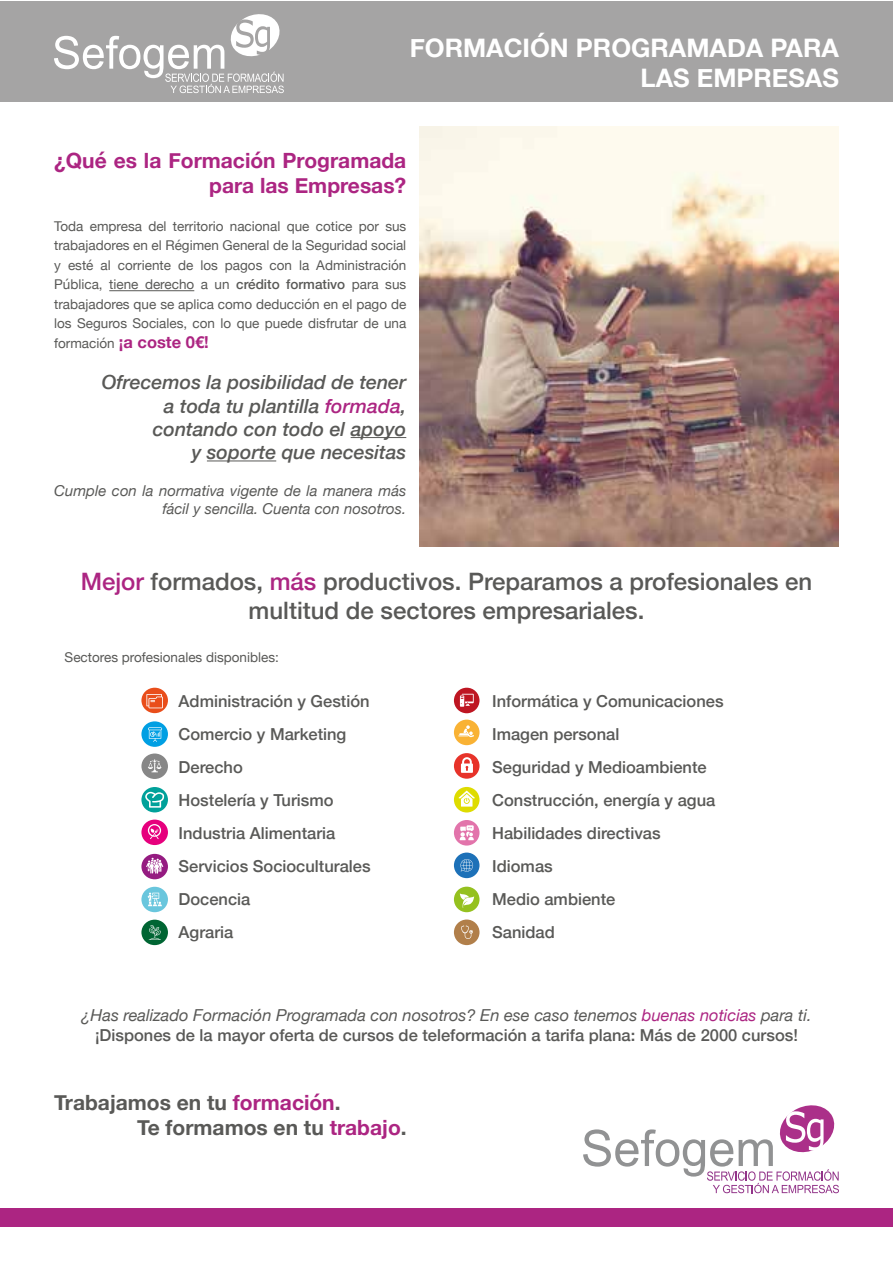
<style>
.page{position:relative;width:893px;height:1263px;background:#fff}
.page>*{position:absolute;margin:0;border:0;box-sizing:border-box;transform-origin:0 0}
.t1{font:700 25.5px/30.6px "Helvetica Neue";color:#fff;text-align:right}
.t2{font:500 24px/28.8px "Helvetica Neue";color:#595957;text-align:center}
.t3{font:700 21px/25.2px "Helvetica Neue";color:#595957}
.t4{font:700 21px/25.2px "Helvetica Neue";color:#ac2582;text-align:right}
.t5{font:italic 500 19.5px/23.4px "Helvetica Neue";color:#595957;text-align:right}
.t6{font:500 16.5px/33px "Helvetica Neue";color:#595957}
.t7{font:700 16.5px "Helvetica Neue";color:#ac2582}
.t8{font:italic 15px/18px "Helvetica Neue";color:#595957;text-align:right}
.t9{font:13.5px/19.5px "Helvetica Neue";color:#595957;text-align:justify}
.s1{font-weight:500}
.s2{font-weight:400;font-size:13.5px;color:#595957}
.s3{color:#ac2582}
.s4{font-weight:400;font-style:italic}
.s5{font-weight:400;font-style:italic;color:#ac2582}
</style>
<div class="page">
<div style="left:0;top:1px;width:893px;height:100px;background:#a5a4a4"></div>
<svg style="left:54px;top:14px;width:230px;height:79px"></svg>
<img style="left:419px;top:126px;width:420px;height:420px">
<hr style="left:109px;top:290px;width:85px;height:1px;background:#595957">
<hr style="left:351px;top:437px;width:55px;height:1px;background:#595957">
<hr style="left:207px;top:460px;width:69px;height:1px;background:#595957">
<div style="left:454px;top:887px;width:25px;height:25px;background:#95c11f;border-radius:50%"></div>
<svg style="left:460px;top:893px;width:14px;height:15px"></svg>
<div style="left:454px;top:720px;width:25px;height:25px;background:#f9b234;border-radius:50%"></div>
<svg style="left:458px;top:725px;width:16px;height:12px"></svg>
<div style="left:454px;top:753px;width:25px;height:26px;background:#e7332a;border-radius:50%"></div>
<svg style="left:461px;top:757px;width:12px;height:16px"></svg>
<div style="left:454px;top:688px;width:25px;height:25px;background:#be1622;border-radius:50%"></div>
<svg style="left:460px;top:695px;width:4px;height:12px"></svg>
<svg style="left:461px;top:694px;width:13px;height:12px"></svg>
<div style="left:454px;top:919px;width:25px;height:26px;background:#b17f4a;border-radius:50%"></div>
<svg style="left:461px;top:925px;width:12px;height:14px"></svg>
<div style="left:454px;top:852px;width:25px;height:26px;background:#1d71b8;border-radius:50%"></div>
<svg style="left:460px;top:859px;width:13px;height:13px"></svg>
<div style="left:454px;top:820px;width:25px;height:25px;background:#e274ab;border-radius:50%"></div>
<svg style="left:460px;top:825px;width:14px;height:15px"></svg>
<div style="left:454px;top:787px;width:25px;height:25px;background:#dedc00;border-radius:50%"></div>
<svg style="left:459px;top:790px;width:16px;height:16px"></svg>
<div style="left:0;top:1208px;width:893px;height:18px;background:#ac2582"></div>
<svg style="left:583px;top:1105px;width:256px;height:88px"></svg>
<div style="left:141px;top:753px;width:27px;height:26px;background:#878787;border-radius:50%"></div>
<svg style="left:148px;top:759px;width:14px;height:13px"></svg>
<div style="left:141px;top:920px;width:27px;height:25px;background:#006533;border-radius:50%"></div>
<svg style="left:149px;top:925px;width:12px;height:15px"></svg>
<svg style="left:141px;top:787px;width:27px;height:25px"></svg>
<svg style="left:145px;top:792px;width:19px;height:16px"></svg>
<div style="left:141px;top:820px;width:27px;height:25px;background:#e6007d;border-radius:50%"></div>
<svg style="left:148px;top:824px;width:13px;height:15px"></svg>
<div style="left:141px;top:854px;width:27px;height:25px;background:#951b81;border-radius:50%"></div>
<svg style="left:146px;top:858px;width:17px;height:16px"></svg>
<div style="left:141px;top:721px;width:27px;height:26px;background:#009fe3;border-radius:50%"></div>
<svg style="left:148px;top:727px;width:14px;height:15px"></svg>
<div style="left:141px;top:887px;width:27px;height:25px;background:#69c6dd;border-radius:50%"></div>
<svg style="left:148px;top:892px;width:14px;height:14px"></svg>
<div style="left:141px;top:688px;width:27px;height:25px;background:#e94e1b;border-radius:50%"></div>
<svg style="left:146px;top:694px;width:17px;height:14px"></svg>
<h1 class="t1" style="left:410px;top:33px;width:431px">FORMACIÓN PROGRAMADA PARA<br>LAS EMPRESAS</h1>
<p class="t4" style="left:54px;top:149px;width:354px">¿Qué es la Formación Programada para las Empresas?</p>
<p class="t9" style="left:54px;top:217px;width:354px">Toda empresa del territorio nacional que cotice por sus trabajadores en el Régimen General de la Seguridad social y esté al corriente de los pagos con la Administración Pública, tiene derecho a un <span class="s1">crédito formativo</span> para sus trabajadores que se aplica como deducción en el pago de los Seguros Sociales, con lo que puede disfrutar de una</p>
<p class="t7" style="left:54px;top:329px;width:156px"><span class="s2">formación</span> ¡a coste 0€!</p>
<p class="t5" style="left:102px;top:369px;width:306px">Ofrecemos la posibilidad de tener a toda tu plantilla <span class="s3">formada</span>, contando con todo el apoyo<br>y soporte que necesitas</p>
<p class="t8" style="left:54px;top:482px;width:354px">Cumple con la normativa vigente de la manera más fácil y sencilla. Cuenta con nosotros.</p>
<h2 class="t2" style="left:81px;top:565px;width:733px"><span class="s3">Mejor</span> formados, <span class="s3">más</span> productivos. Preparamos a profesionales en multitud de sectores empresariales.</h2>
<p class="t9" style="left:65px;top:649px;width:216px">Sectores profesionales disponibles:</p>
<p class="t6" style="left:179px;top:683px;width:193px">Administración y Gestión<br>Comercio y Marketing<br>Derecho<br>Hostelería y Turismo<br>Industria Alimentaria<br>Servicios Socioculturales<br>Docencia<br>Agraria</p>
<p class="t6" style="left:492px;top:683px;width:233px">Informática y Comunicaciones<br>Imagen personal<br>Seguridad y Medioambiente<br>Construcción, energía y agua<br>Habilidades directivas<br>Idiomas<br>Medio ambiente<br>Sanidad</p>
<p class="t6" style="left:81px;top:1004px;width:732px;line-height:19.8px;text-align:center"><span class="s4">¿Has realizado Formación Programada con nosotros? En ese caso tenemos</span> <span class="s5">buenas noticias</span> <span class="s4">para ti. </span>¡Dispones de la mayor oferta de cursos de teleformación a tarifa plana: Más de 2000 cursos!</p>
<p class="t3" style="left:137px;top:1091px;width:271px;text-indent:-83px">Trabajamos en tu <span class="s3">formación</span>.<br>Te formamos en tu <span class="s3">trabajo</span>.</p>
</div>
